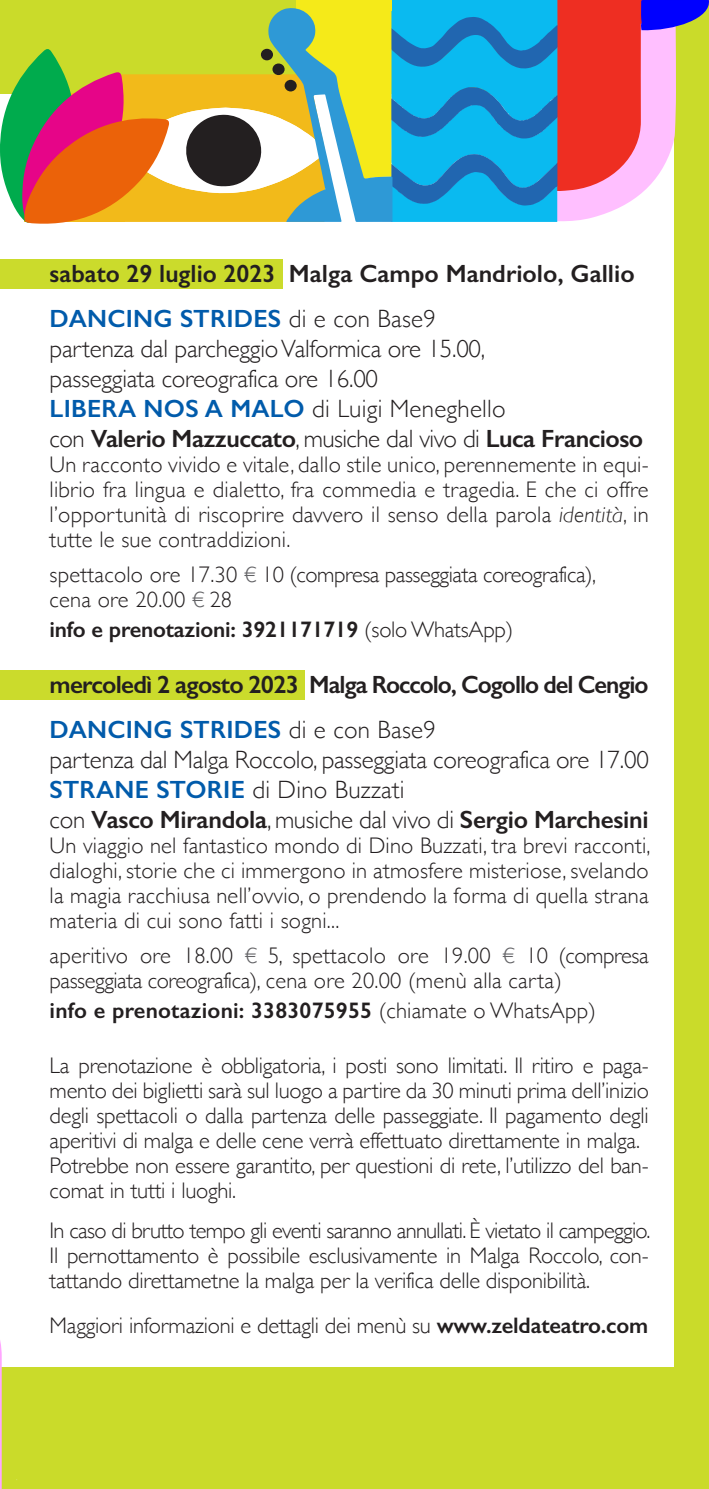
<style>
.page{position:relative;width:709px;height:1489px;background:#fff}
.page>*{position:absolute;margin:0;border:0;box-sizing:border-box;transform-origin:0 0}
.t1{font:300 25px "Gill Sans";letter-spacing:-.01em;color:#231f20}
.t2{font:600 25px "Gill Sans";letter-spacing:-.02em;color:#231f20}
.t3{font:300 25px "Gill Sans";letter-spacing:.01em;color:#231f20}
.t4{font:600 25px "Gill Sans";letter-spacing:.01em;color:#015bab}
.t5{font:600 25px "Gill Sans";letter-spacing:-.04em;color:#231f20}
.t6{font:600 25px "Gill Sans";color:#231f20}
.t7{font:300 22.5px/25px "Gill Sans";letter-spacing:-.01em;color:#231f20;text-align:justify}
.t8{font:300 22.5px/25px "Gill Sans";letter-spacing:.01em;color:#231f20}
.t9{font:300 22.5px "Gill Sans";letter-spacing:-.03em;color:#231f20}
.t10{font:600 22.5px "Gill Sans";letter-spacing:.01em;color:#231f20}
.t11{font:600 22.5px "Gill Sans";letter-spacing:-.01em;color:#231f20}
.s1{font-weight:300;color:#231f20}
.s2{font-weight:600;color:#015bab}
.s3{font-weight:300}
.s4{font-style:italic}
.s5{color:#636366}
.s6{font-weight:600}
</style>
<div class="page">
<div style="left:0;top:0;width:709px;height:1488px;background:#cadb2a"></div>
<div style="left:0;top:94px;width:673px;height:1272px;background:#fff"></div>
<svg style="left:0;top:1340px;width:2px;height:148px"></svg>
<div style="left:0;top:259px;width:282px;height:29px;background:#cbdb2c"></div>
<div style="left:0;top:670px;width:305px;height:29px;background:#cbdb2c"></div>
<svg style="left:0;top:0;width:709px;height:231px"></svg>
<p class="t6" style="left:50px;top:259px;width:586px">sabato 29 luglio 2023 Malga Campo Mandriolo, Gallio</p>
<p class="t4" style="left:50px;top:304px;width:388px">DANCING STRIDES <span class="s1">di e con Base9</span></p>
<p class="t1" style="left:50px;top:329px;width:437px">partenza dal parcheggio Valformica ore 15.00,</p>
<p class="t1" style="left:50px;top:359px;width:330px">passeggiata coreografica ore 16.00</p>
<p class="t3" style="left:50px;top:389px;width:457px"><span class="s2">LIBERA NOS A MALO</span> di Luigi Meneghello</p>
<p class="t2" style="left:50px;top:424px;width:595px"><span class="s3">con</span> Valerio Mazzuccato<span class="s3">, musiche dal vivo di</span> Luca Francioso</p>
<p class="t7" style="left:50px;top:451px;width:600px">Un racconto vivido e vitale, dallo stile unico, perennemente in equi&shy;librio fra lingua e dialetto, fra commedia e tragedia. E che ci offre l’opportunità di riscoprire davvero il senso della parola <span class="s4">identità</span>, in tutte le sue contraddizioni.</p>
<p class="t7" style="left:50px;top:561px;width:548px">spettacolo ore 17.30 <span class="s5">€</span> 10 (compresa passeggiata coreografica),</p>
<p class="t8" style="left:50px;top:586px;width:184px">cena ore 20.00 <span class="s5">€</span> 28</p>
<p class="t11" style="left:50px;top:616px;width:465px">info e prenotazioni: 3921171719 <span class="s3">(solo WhatsApp)</span></p>
<p class="t5" style="left:50px;top:669px;width:600px">mercoledì 2 agosto 2023 Malga Roccolo, Cogollo del Cengio</p>
<p class="t4" style="left:50px;top:714px;width:388px">DANCING STRIDES <span class="s1">di e con Base9</span></p>
<p class="t1" style="left:50px;top:739px;width:600px">partenza dal Malga Roccolo, passeggiata coreografica ore 17.00</p>
<p class="t3" style="left:50px;top:769px;width:356px"><span class="s2">STRANE STORIE</span> di Dino Buzzati</p>
<p class="t2" style="left:50px;top:804px;width:600px"><span class="s3">con</span> Vasco Mirandola<span class="s3">, musiche dal vivo di</span> Sergio Marchesini</p>
<p class="t7" style="left:50px;top:831px;width:602px">Un viaggio nel fantastico mondo di Dino Buzzati, tra brevi racconti, dialoghi, storie che ci immergono in atmosfere misteriose, svelando la magia racchiusa nell’ovvio, o prendendo la forma di quella strana materia di cui sono fatti i sogni...</p>
<p class="t8" style="left:50px;top:941px;width:600px">aperitivo ore 18.00 <span class="s5">€</span> 5, spettacolo ore 19.00 <span class="s5">€</span> 10 (compresa passeggiata coreografica), cena ore 20.00 (menù alla carta)</p>
<p class="t10" style="left:50px;top:996px;width:548px">info e prenotazioni: 3383075955 <span class="s3">(chiamate o WhatsApp)</span></p>
<p class="t7" style="left:50px;top:1051px;width:601px">La prenotazione è obbligatoria, i posti sono limitati. Il ritiro e paga&shy;mento dei biglietti sarà sul luogo a partire da 30 minuti prima dell’inizio degli spettacoli o dalla partenza delle passeggiate. Il pagamento degli aperitivi di malga e delle cene verrà effettuato direttamente in malga.</p>
<p class="t7" style="left:50px;top:1151px;width:600px">Potrebbe non essere garantito, per questioni di rete, l’utilizzo del ban&shy;comat in tutti i luoghi.</p>
<p class="t9" style="left:50px;top:1212px;width:602px">In caso di brutto tempo gli eventi saranno annullati. È vietato il campeggio.</p>
<p class="t7" style="left:50px;top:1241px;width:600px">Il pernottamento è possibile esclusivamente in Malga Roccolo, con&shy;tattando direttametne la malga per la verifica delle disponibilità.</p>
<p class="t7" style="left:50px;top:1311px;width:600px">Maggiori informazioni e dettagli dei menù su <span class="s6">www.zeldateatro.com</span></p>
</div>
